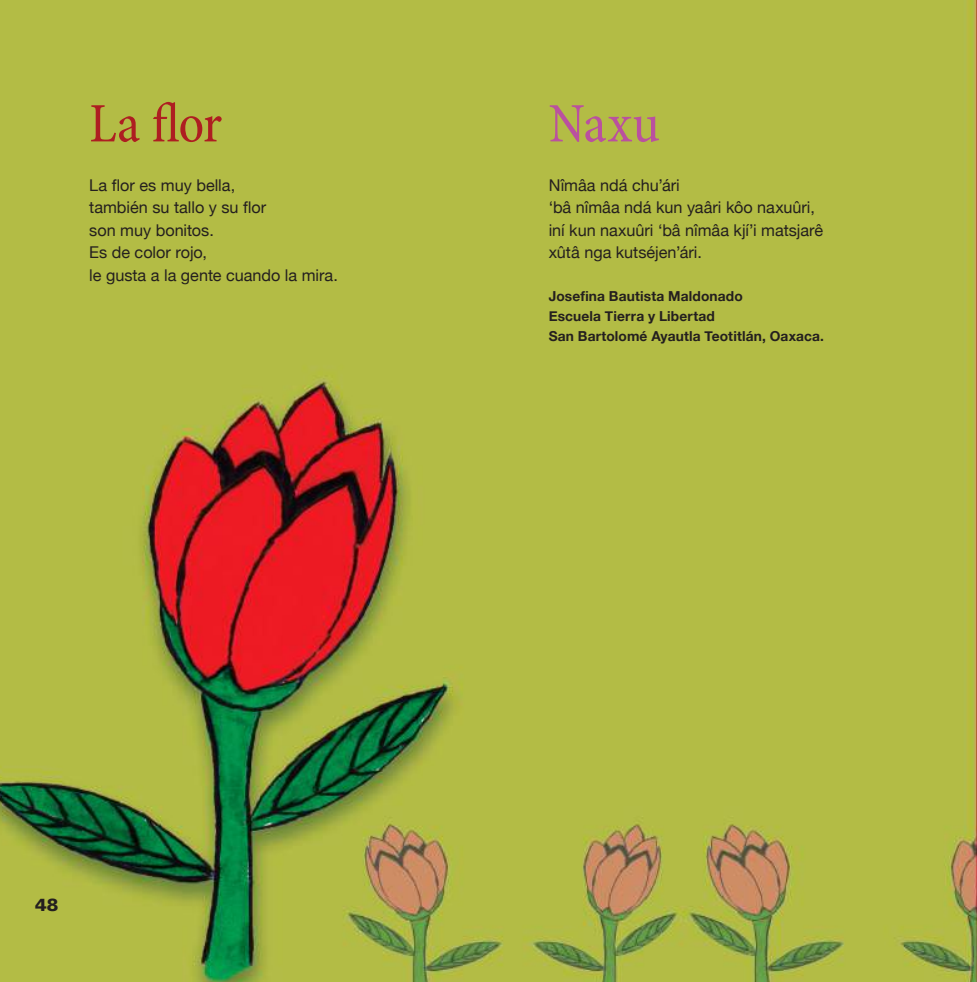
<style>
.page{position:relative;width:977px;height:982px;background:#fff}
.page>*{position:absolute;margin:0;border:0;box-sizing:border-box;transform-origin:0 0}
.t1{font:condensed 56.25px "Minion Pro";color:#ae1e21}
.t2{font:condensed 56.25px "Minion Pro";color:#ba519f}
.t3{font:900 17.5px "Univers LT Std";color:#241f1f}
.t4{font:16.25px/22.5px "Helvetica Neue";color:#241f1f}
.t5{font:700 13.75px/20px "Helvetica Neue";letter-spacing:.01em;color:#241f1f}
</style>
<div class="page">
<img style="left:0;top:0;width:977px;height:982px">
<svg style="left:974px;top:0;width:3px;height:4px"></svg>
<svg style="left:974px;top:977px;width:3px;height:5px"></svg>
<h1 class="t1" style="left:89px;top:90px;width:134px">La flor</h1>
<p class="t4" style="left:89px;top:173px;width:250px">La flor es muy bella,<br>también su tallo y su flor<br>son muy bonitos.<br>Es de color rojo,<br>le gusta a la gente cuando la mira.</p>
<h1 class="t2" style="left:549px;top:90px;width:113px">Naxu</h1>
<p class="t4" style="left:549px;top:173px;width:276px">Nîmâa ndá chu’ári<br>‘bâ nîmâa ndá kun yaâri kôo naxuûri, iní kun naxuûri ‘bâ nîmâa kjí’i matsjarê xûtâ nga kutséjen’ári.</p>
<p class="t5" style="left:549px;top:285px;width:277px">Josefina Bautista Maldonado<br>Escuela Tierra y Libertad<br>San Bartolomé Ayautla Teotitlán, Oaxaca.</p>
<p class="t3" style="left:35px;top:893px;width:25px">48</p>
<p class="t3" style="left:35px;top:902px;width:25px">48</p>
</div>
